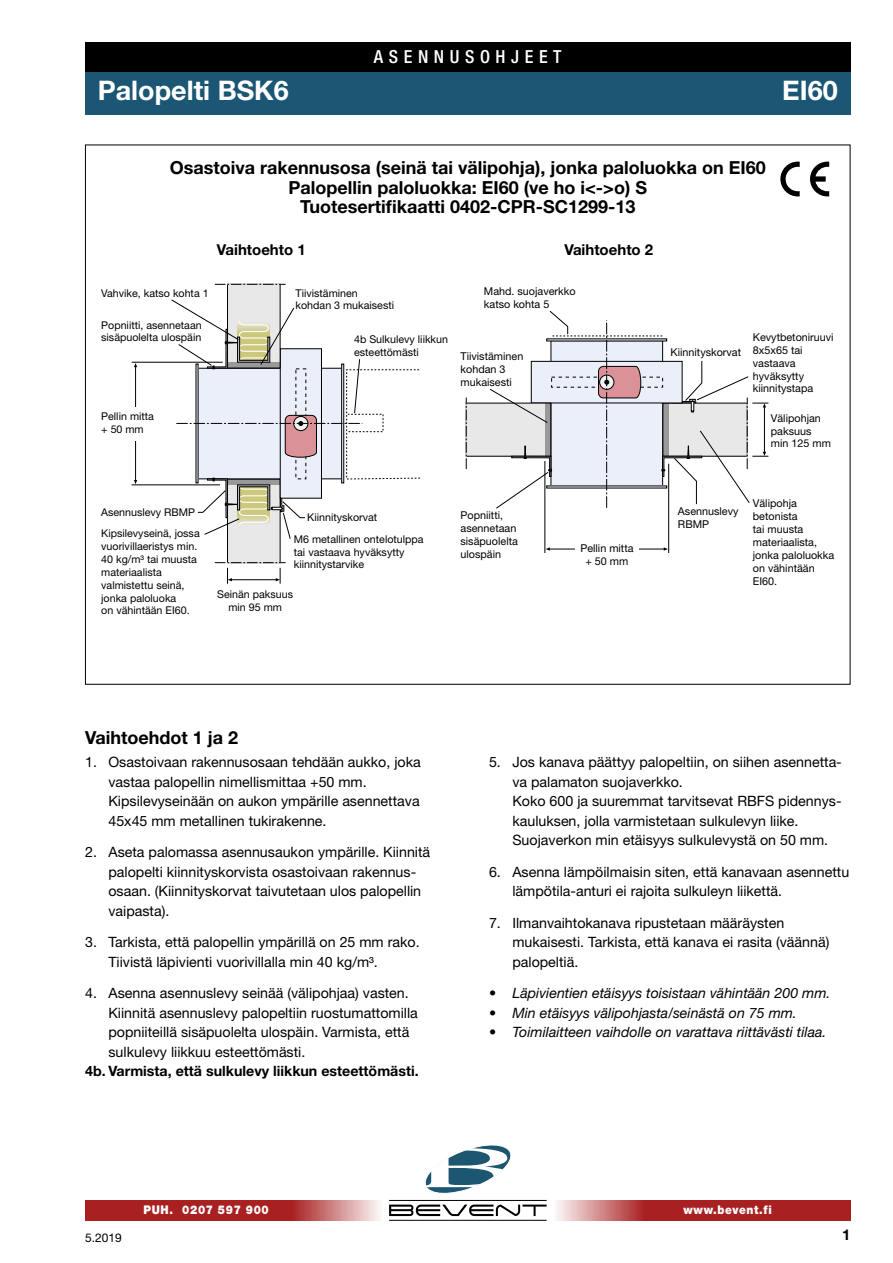
<style>
.page{position:relative;width:893px;height:1263px;background:#fff}
.page>*{position:absolute;margin:0;border:0;box-sizing:border-box;transform-origin:0 0}
.t1{font:700 27px "Helvetica Neue LT Std";color:#fff}
.t2{font:700 18px/19.5px "Helvetica Neue LT Std";color:#000;text-align:center}
.t3{font:500 condensed 18px "Helvetica Neue LT Std";letter-spacing:.31em;color:#fff}
.t4{font:700 15px "Helvetica Neue LT Std";color:#000}
.t5{font:14.25px/19.5px "Helvetica Neue LT Std";color:#000}
.t6{font:italic 14.25px "Helvetica Neue LT Std";color:#000}
.t7{font:700 14.25px "Helvetica Neue LT Std";color:#000}
.t8{font:900 12px "Helvetica Neue LT Std";letter-spacing:.06em;color:#fff;scale:.9 1}
.t9{font:12px "Helvetica Neue LT Std";color:#000}
.t10{font:10.8px/12.9px "Helvetica Neue";color:#000}
.t11{font:10.65px/12.9px "Helvetica Neue LT Std";color:#000}
</style>
<div class="page">
<svg style="left:425px;top:1145px;width:86px;height:49px"></svg>
<svg style="left:389px;top:1204px;width:158px;height:12px"></svg>
<hr style="left:389px;top:1200px;width:158px;height:1px;background:#000">
<hr style="left:389px;top:1220px;width:158px;height:1px;background:#000">
<svg style="left:85px;top:1200px;width:294px;height:20px;background:#b53f40"></svg>
<svg style="left:557px;top:1200px;width:293px;height:20px;background:#b53f40"></svg>
<div style="left:85px;top:43px;width:765px;height:29px;background:#000"></div>
<div style="left:85px;top:72px;width:765px;height:43px;background:#1c5675"></div>
<svg style="left:810px;top:162px;width:19px;height:34px"></svg>
<svg style="left:780px;top:162px;width:20px;height:34px"></svg>
<div style="left:228px;top:479px;width:52px;height:84px;background:#e8e8e8"></div>
<div style="left:227px;top:479px;width:53px;height:84px;border:1px solid #000"></div>
<div style="left:228px;top:284px;width:52px;height:84px;background:#e8e8e8"></div>
<svg style="left:215px;top:284px;width:71px;height:1px"></svg>
<svg style="left:215px;top:562px;width:71px;height:22px"></svg>
<hr style="left:135px;top:367px;width:1px;height:113px;background:#000">
<hr style="left:132px;top:485px;width:88px;height:1px;background:#000">
<hr style="left:132px;top:362px;width:91px;height:1px;background:#000">
<div style="left:132px;top:407px;width:8px;height:34px;background:#fff"></div>
<svg style="left:171px;top:300px;width:249px;height:239px"></svg>
<div style="left:466px;top:403px;width:85px;height:53px;background:#e8e8e8"></div>
<svg style="left:466px;top:398px;width:1px;height:71px"></svg>
<hr style="left:550px;top:549px;width:114px;height:1px;background:#000">
<hr style="left:668px;top:464px;width:1px;height:89px;background:#000">
<hr style="left:545px;top:461px;width:1px;height:92px;background:#000">
<svg style="left:546px;top:547px;width:4px;height:4px"></svg>
<div style="left:575px;top:545px;width:64px;height:8px;background:#fff"></div>
<svg style="left:490px;top:311px;width:278px;height:197px"></svg>
<p class="t3" style="left:374px;top:46px;width:189px">ASENNUSOHJEET</p>
<h1 class="t1" style="left:98px;top:74px;width:192px">Palopelti BSK6</h1>
<h1 class="t1" style="left:782px;top:74px;width:57px">EI60</h1>
<p class="t2" style="left:170px;top:158px;width:597px">Osastoiva rakennusosa (seinä tai välipohja), jonka paloluokka on EI60<br>Palopellin paloluokka: EI60 (ve ho i&lt;-&gt;o) S<br>Tuotesertifikaatti 0402-CPR-SC1299-13</p>
<p class="t4" style="left:217px;top:241px;width:90px">Vaihtoehto 1</p>
<p class="t4" style="left:564px;top:241px;width:90px">Vaihtoehto 2</p>
<p class="t11" style="left:101px;top:286px;width:109px">Vahvike, katso kohta 1</p>
<p class="t11" style="left:101px;top:318px;width:102px">Popniitti, asennetaan sisäpuolelta ulospäin</p>
<p class="t11" style="left:101px;top:410px;width:54px">Pellin mitta + 50 mm</p>
<p class="t11" style="left:296px;top:286px;width:100px">Tiivistäminen kohdan 3 mukaisesti</p>
<p class="t11" style="left:354px;top:332px;width:95px">4b Sulkulevy liikkun esteettömästi</p>
<p class="t10" style="left:484px;top:285px;width:93px">Mahd. suojaverkko katso kohta 5</p>
<p class="t10" style="left:460px;top:349px;width:64px">Tiivistäminen kohdan 3 mukaisesti</p>
<p class="t10" style="left:670px;top:345px;width:72px">Kiinnityskorvat</p>
<p class="t10" style="left:753px;top:330px;width:82px">Kevytbetoniruuvi<br>8x5x65 tai vastaava hyväksytty kiinnitystapa</p>
<p class="t10" style="left:771px;top:411px;width:62px">Välipohjan paksuus min 125 mm</p>
<p class="t11" style="left:101px;top:505px;width:95px">Asennuslevy RBMP</p>
<p class="t11" style="left:101px;top:527px;width:100px">Kipsilevyseinä, jossa vuorivillaeristys min.<br>40 kg/m³ tai muusta materiaalista valmistettu seinä, jonka paloluoka<br>on vähintään EI60.</p>
<p class="t11" style="left:307px;top:511px;width:71px">Kiinnityskorvat</p>
<p class="t11" style="left:294px;top:532px;width:131px">M6 metallinen ontelotulppa tai vastaava hyväksytty kiinnitystarvike</p>
<p class="t11" style="left:217px;top:587px;width:77px;text-align:center">Seinän paksuus min 95 mm</p>
<p class="t10" style="left:460px;top:508px;width:59px">Popniitti, asennetaan sisäpuolelta ulospäin</p>
<p class="t10" style="left:580px;top:542px;width:55px;text-align:center">Pellin mitta + 50 mm</p>
<p class="t10" style="left:678px;top:505px;width:62px">Asennuslevy<br>RBMP</p>
<p class="t10" style="left:753px;top:497px;width:83px">Välipohja betonista<br>tai muusta materiaalista, jonka paloluokka on vähintään<br>EI60.</p>
<p class="t2" style="left:85px;top:727px;width:155px">Vaihtoehdot 1 ja 2</p>
<p class="t5" style="left:108px;top:752px;width:314px;text-indent:-23px">1. Osastoivaan rakennusosaan tehdään aukko, joka vastaa palopellin nimellismittaa +50 mm.<br>Kipsilevyseinään on aukon ympärille asennettava 45x45 mm metallinen tukirakenne.</p>
<p class="t5" style="left:108px;top:842px;width:323px;text-indent:-23px">2. Aseta palomassa asennusaukon ympärille. Kiinnitä palopelti kiinnityskorvista osastoivaan rakennus&shy;osaan. (Kiinnityskorvat taivutetaan ulos palopellin vaipasta).</p>
<p class="t5" style="left:108px;top:932px;width:313px;text-indent:-23px">3. Tarkista, että palopellin ympärillä on 25 mm rako.<br>Tiivistä läpivienti vuorivillalla min 40 kg/m³.</p>
<p class="t5" style="left:108px;top:983px;width:311px;text-indent:-23px">4. Asenna asennuslevy seinää (välipohjaa) vasten.<br>Kiinnitä asennuslevy palopeltiin ruostumattomilla popniiteillä sisäpuolelta ulospäin. Varmista, että sulkulevy liikkuu esteettömästi.</p>
<p class="t7" style="left:85px;top:1062px;width:335px">4b. Varmista, että sulkulevy liikkun esteettömästi.</p>
<p class="t5" style="left:512px;top:752px;width:331px;text-indent:-23px">5. Jos kanava päättyy palopeltiin, on siihen asennetta&shy;va palamaton suojaverkko.<br>Koko 600 ja suuremmat tarvitsevat RBFS pidennys&shy;kauluksen, jolla varmistetaan sulkulevyn liike.<br>Suojaverkon min etäisyys sulkulevystä on 50 mm.</p>
<p class="t5" style="left:512px;top:861px;width:338px;text-indent:-23px">6. Asenna lämpöilmaisin siten, että kanavaan asennettu lämpötila-anturi ei rajoita sulkuleyn liikettä.</p>
<p class="t5" style="left:512px;top:913px;width:318px;text-indent:-23px">7. Ilmanvaihtokanava ripustetaan määräysten mukaisesti. Tarkista, että kanava ei rasita (väännä) palopeltiä.</p>
<p class="t6" style="left:489px;top:984px;width:343px">• Läpivientien etäisyys toisistaan vähintään 200 mm.</p>
<p class="t6" style="left:489px;top:1004px;width:309px">• Min etäisyys välipohjasta/seinästä on 75 mm.</p>
<p class="t6" style="left:489px;top:1023px;width:339px">• Toimilaitteen vaihdolle on varattava riittävästi tilaa.</p>
<p class="t9" style="left:85px;top:1230px;width:38px">5.2019</p>
<p class="t8" style="left:144px;top:1203px;width:141px">PUH. 0207 597 900</p>
<p class="t8" style="left:684px;top:1203px;width:99px">www.bevent.fi</p>
<p class="t4" style="left:842px;top:1225px;width:10px">1</p>
</div>
